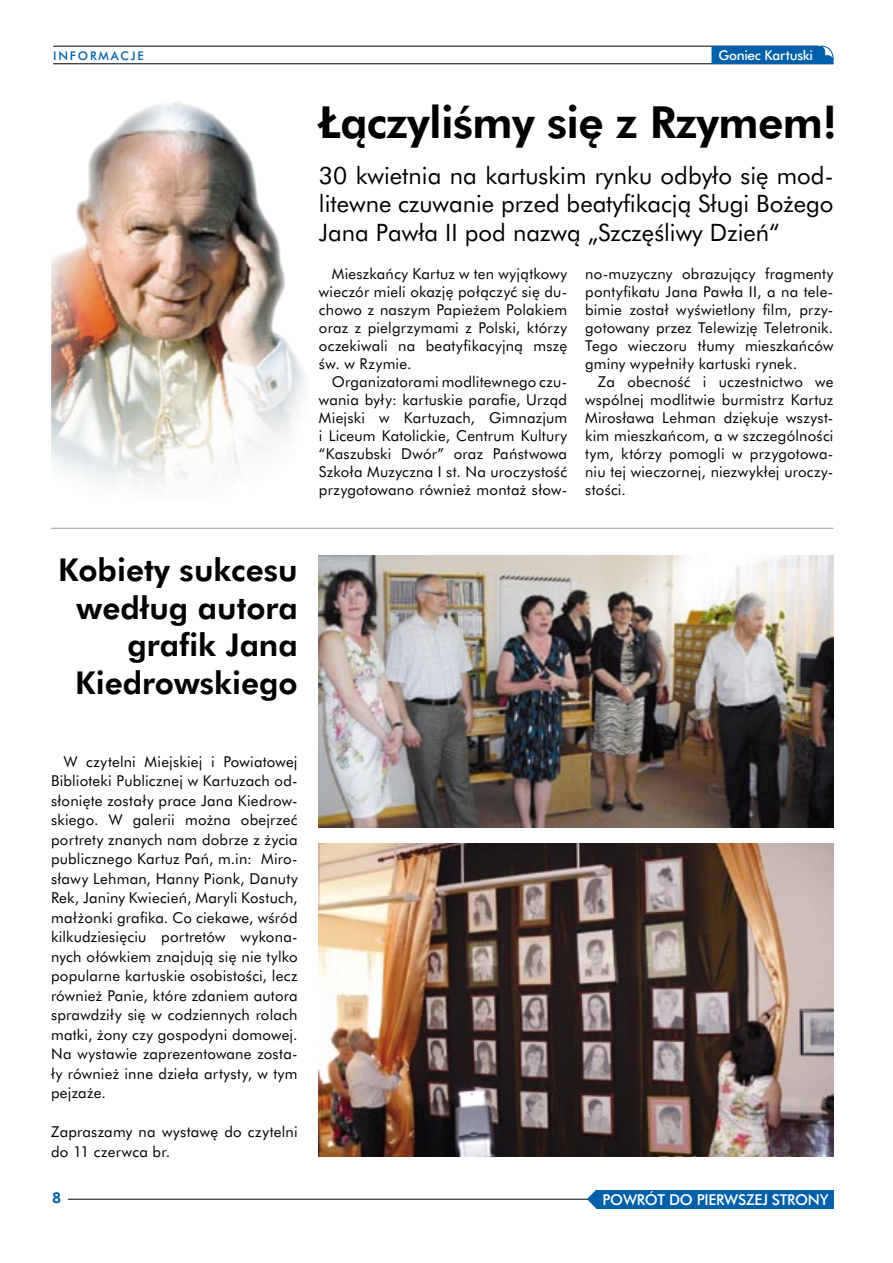
<style>
.page{position:relative;width:893px;height:1263px;background:#fff}
.page>*{position:absolute;margin:0;border:0;box-sizing:border-box;transform-origin:0 0}
.t1{font:800 44.25px "Futurum Ibis EE";letter-spacing:-.015em;color:#000}
.t2{font:800 31.5px/37.8px "Futurum Ibis EE";color:#000;text-align:right}
.t3{font:24px/28.8px "Futurum Ibis EE";color:#000;text-align:justify}
.t4{font:15px/18px "Futurum Ibis EE";letter-spacing:.015em;color:#000;text-align:justify}
.t5{font:500 15px "Futurum Ibis EE";letter-spacing:-.02em;color:#fff}
.t6{font:800 15px "Futurum Ibis EE";color:#0060a9}
.t7{font:500 13.5px "Futurum Ibis EE";letter-spacing:-.02em;color:#fff}
.t8{font:500 12px "Futurum Ibis EE";letter-spacing:.15em;color:#0060a9}
</style>
<div class="page">
<img style="left:51px;top:101px;width:255px;height:387px">
<img style="left:319px;top:556px;width:514px;height:272px">
<img style="left:319px;top:844px;width:514px;height:313px">
<hr style="left:51px;top:528px;width:782px;height:1px;background:#9c9d9f">
<hr style="left:53px;top:46px;width:765px;height:1px;background:#000">
<hr style="left:53px;top:64px;width:780px;height:1px;background:#000">
<svg style="left:711px;top:46px;width:123px;height:18px"></svg>
<hr style="left:68px;top:1199px;width:530px;height:1px;background:#000">
<div style="left:596px;top:1189px;width:238px;height:19px;background:#0060a9"></div>
<svg style="left:53px;top:47px;width:780px;height:17px"></svg>
<div style="left:587px;top:1191px;width:246px;height:17px;background:#0060a9"></div>
<p class="t8" style="left:53px;top:49px;width:92px">INFORMACJE</p>
<p class="t7" style="left:718px;top:47px;width:96px">Goniec Kartuski</p>
<p class="t1" style="left:319px;top:95px;width:520px">Łączyliśmy się z Rzymem!</p>
<p class="t3" style="left:319px;top:161px;width:516px">30 kwietnia na kartuskim rynku odbyło się mod&shy;litewne czuwanie przed beatyfikacją Sługi Bożego Jana Pawła II pod nazwą „Szczęśliwy Dzień“</p>
<p class="t4" style="left:319px;top:264px;width:250px;text-indent:13px">Mieszkańcy Kartuz w ten wyjątkowy wieczór mieli okazję połączyć się du&shy;chowo z naszym Papieżem Polakiem oraz z pielgrzymami z Polski, którzy oczekiwali na beatyfikacyjną mszę św. w Rzymie.</p>
<p class="t4" style="left:319px;top:372px;width:250px;text-indent:13px">Organizatorami modlitewnego czu&shy;wania były: kartuskie parafie, Urząd Miejski w Kartuzach, Gimnazjum i Liceum Katolickie, Centrum Kultury “Kaszubski Dwór” oraz Państwowa Szkoła Muzyczna I st. Na uroczystość przygotowano również montaż słow-</p>
<p class="t4" style="left:585px;top:264px;width:250px">no-muzyczny obrazujący fragmenty pontyfikatu Jana Pawła II, a na tele&shy;bimie został wyświetlony film, przy&shy;gotowany przez Telewizję Teletronik.<br>Tego wieczoru tłumy mieszkańców gminy wypełniły kartuski rynek.</p>
<p class="t4" style="left:585px;top:372px;width:250px;text-indent:13px">Za obecność i uczestnictwo we wspólnej modlitwie burmistrz Kartuz Mirosława Lehman dziękuje wszyst&shy;kim mieszkańcom, a w szczególności tym, którzy pomogli w przygotowa&shy;niu tej wieczornej, niezwykłej uroczy&shy;stości.</p>
<p class="t2" style="left:58px;top:550px;width:241px">Kobiety sukcesu według autora grafik Jana<br>Kiedrowskiego</p>
<p class="t4" style="left:51px;top:751px;width:248px;line-height:19.5px;text-indent:13px">W czytelni Miejskiej i Powiatowej Biblioteki Publicznej w Kartuzach od&shy;słonięte zostały prace Jana Kiedrow&shy;skiego. W galerii można obejrzeć portrety znanych nam dobrze z życia publicznego Kartuz Pań, m.in: Miro&shy;sławy Lehman, Hanny Pionk, Danuty Rek, Janiny Kwiecień, Maryli Kostuch, małżonki grafika. Co ciekawe, wśród kilkudziesięciu portretów wykona&shy;nych ołówkiem znajdują się nie tylko popularne kartuskie osobistości, lecz również Panie, które zdaniem autora sprawdziły się w codziennych rolach matki, żony czy gospodyni domowej.<br>Na wystawie zaprezentowane zosta&shy;ły również inne dzieła artysty, w tym pejzaże.</p>
<p class="t4" style="left:51px;top:1122px;width:248px;line-height:19.5px">Zapraszamy na wystawę do czytelni do 11 czerwca br.</p>
<p class="t6" style="left:52px;top:1189px;width:11px">8</p>
<p class="t5" style="left:603px;top:1190px;width:227px">POWRÓT DO PIERWSZEJ STRONY</p>
</div>
